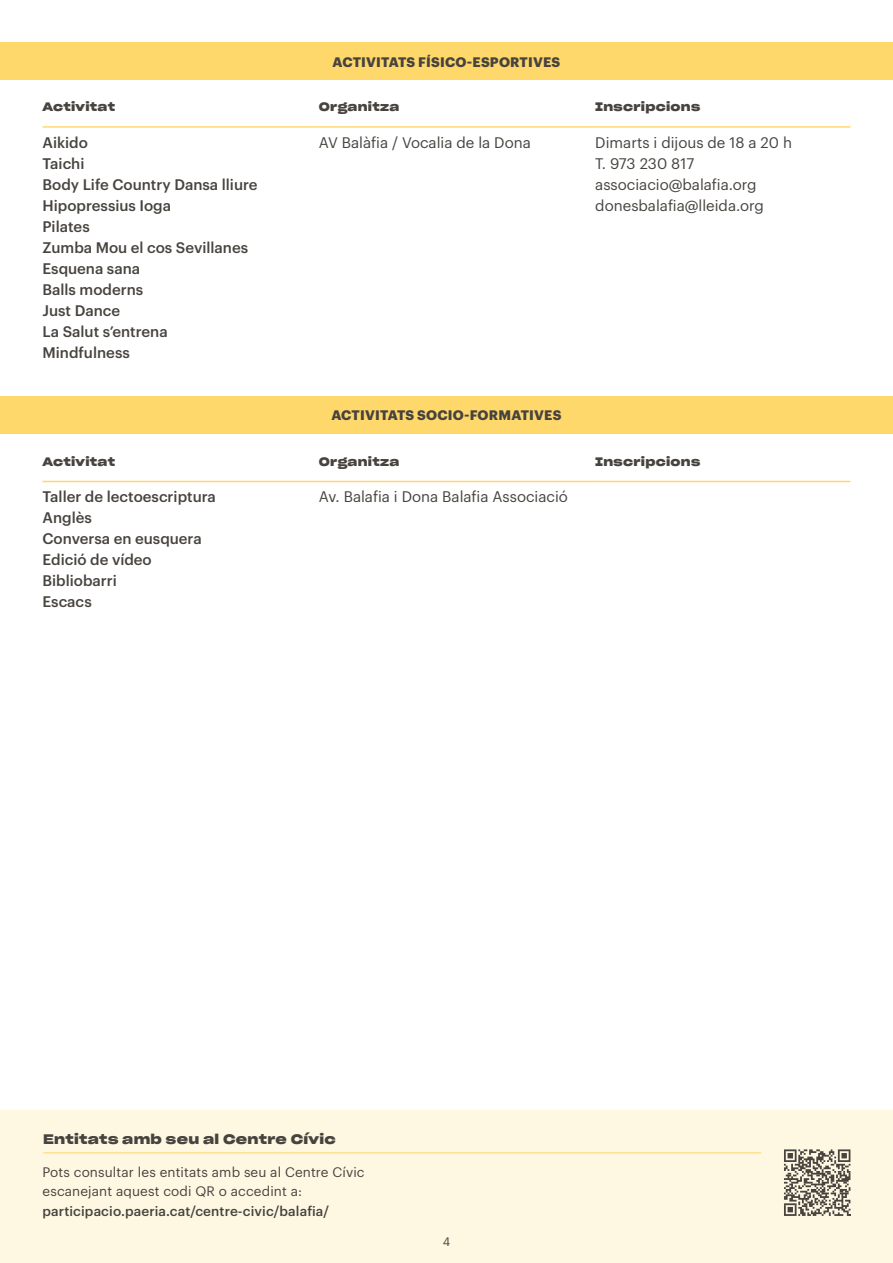
<style>
.page{position:relative;width:893px;height:1263px;background:#fff}
.page>*{position:absolute;margin:0;border:0;box-sizing:border-box;transform-origin:0 0}
.t1{font:500 15px/21px "Graphik";color:#47433e}
.t2{font:15px/21px "Graphik";color:#47433e}
.t3{font:13.5px/19.5px "Graphik";letter-spacing:.01em;color:#47433e}
.t4{font:700 13.5px "Graphik";letter-spacing:.015em;color:#47433e}
.t5{font:500 13.5px "Graphik";letter-spacing:.01em;color:#47433e}
.t6{font:13.5px "Sharp Grotesk Sm Bold 25";letter-spacing:.02em;color:#47433e}
.t7{font:12px "Sharp Grotesk Sm Bold 25";letter-spacing:.02em;color:#47433e}
.t8{font:12px "Graphik";color:#47433e}
</style>
<div class="page">
<div style="left:0;top:43px;width:893px;height:37px;background:#ffd86c"></div>
<div style="left:0;top:396px;width:893px;height:37px;background:#ffd86c"></div>
<div style="left:0;top:1111px;width:893px;height:152px;background:#fef8e3"></div>
<svg style="left:784px;top:1149px;width:66px;height:67px"></svg>
<hr style="left:43px;top:1152px;width:718px;height:1px;background:#ffd86c">
<hr style="left:43px;top:126px;width:276px;height:2px;background:#ffd86c">
<hr style="left:319px;top:126px;width:276px;height:2px;background:#ffd86c">
<hr style="left:595px;top:126px;width:255px;height:2px;background:#ffd86c">
<hr style="left:43px;top:481px;width:276px;height:1px;background:#ffd86c">
<hr style="left:319px;top:481px;width:276px;height:1px;background:#ffd86c">
<hr style="left:595px;top:481px;width:255px;height:1px;background:#ffd86c">
<p class="t4" style="left:333px;top:51px;width:229px">ACTIVITATS FÍSICO-ESPORTIVES</p>
<p class="t7" style="left:43px;top:96px;width:74px">Activitat</p>
<p class="t7" style="left:319px;top:96px;width:82px">Organitza</p>
<p class="t7" style="left:595px;top:96px;width:106px">Inscripcions</p>
<p class="t1" style="left:43px;top:131px;width:217px">Aikido<br>Taichi<br>Body Life Country Dansa lliure<br>Hipopressius Ioga<br>Pilates<br>Zumba Mou el cos Sevillanes<br>Esquena sana<br>Balls moderns<br>Just Dance<br>La Salut s’entrena<br>Mindfulness</p>
<p class="t2" style="left:319px;top:130px;width:213px">AV Balàfia / Vocalia de la Dona</p>
<p class="t2" style="left:595px;top:130px;width:198px">Dimarts i dijous de 18 a 20 h<br>T. 973 230 817 associacio@balafia.org donesbalafia@lleida.org</p>
<p class="t4" style="left:331px;top:405px;width:231px">ACTIVITATS SOCIO-FORMATIVES</p>
<p class="t7" style="left:43px;top:451px;width:74px">Activitat</p>
<p class="t7" style="left:319px;top:451px;width:82px">Organitza</p>
<p class="t7" style="left:595px;top:451px;width:106px">Inscripcions</p>
<p class="t1" style="left:43px;top:485px;width:175px">Taller de lectoescriptura<br>Anglès<br>Conversa en eusquera<br>Edició de vídeo<br>Bibliobarri<br>Escacs</p>
<p class="t2" style="left:319px;top:485px;width:251px">Av. Balafia i Dona Balafia Associació</p>
<p class="t6" style="left:43px;top:1127px;width:294px">Entitats amb seu al Centre Cívic</p>
<p class="t3" style="left:43px;top:1161px;width:324px">Pots consultar les entitats amb seu al Centre Cívic escanejant aquest codi QR o accedint a:</p>
<p class="t5" style="left:43px;top:1201px;width:288px">participacio.paeria.cat/centre-civic/balafia/</p>
<p class="t8" style="left:443px;top:1233px;width:9px">4</p>
</div>
